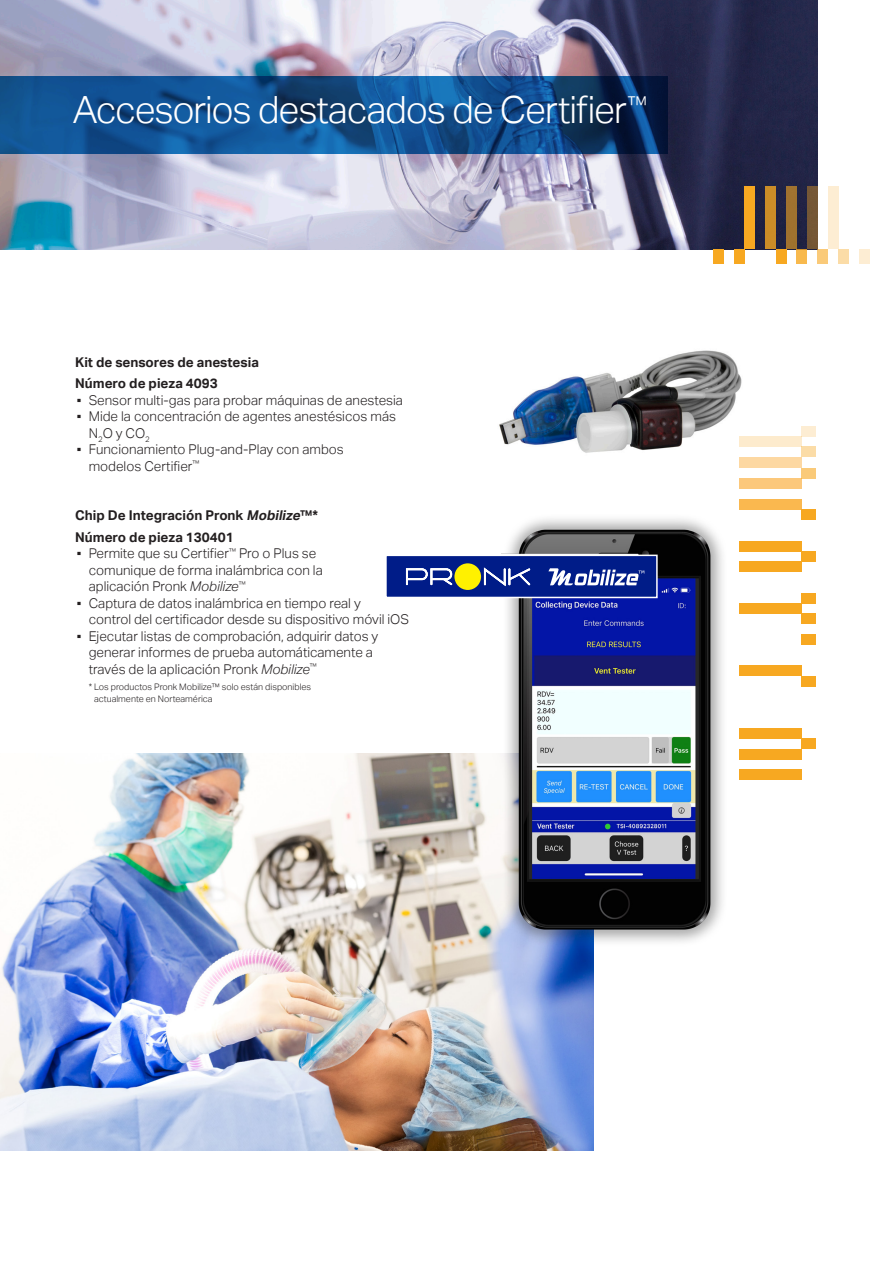
<style>
.page{position:relative;width:893px;height:1263px;background:#fff}
.page>*{position:absolute;margin:0;border:0;box-sizing:border-box;transform-origin:0 0}
.Headline_-_Section_Header{font:300 37.5px "Aktiv Grotesk";letter-spacing:-.03em;color:#fff}
.t1{font:300 13.5px/16.5px "Aktiv Grotesk";color:#231f20}
.Body_Copy_Section_Header{font:700 13.5px "Aktiv Grotesk";color:#231f20}
.t2{font:300 9px/12px "Aktiv Grotesk";color:#231f20}
.s1{font-weight:400}
.s2{font-style:italic}
</style>
<div class="page">
<img style="left:0;top:753px;width:594px;height:397px">
<img style="left:499px;top:350px;width:256px;height:103px">
<img style="left:502px;top:518px;width:221px;height:434px">
<div style="left:739px;top:749px;width:62px;height:10px;background:#f7a821"></div>
<div style="left:739px;top:541px;width:62px;height:10px;background:#f7a821"></div>
<div style="left:739px;top:457px;width:62px;height:11px;background:#fdd8a2"></div>
<div style="left:739px;top:728px;width:62px;height:10px;background:#f7a821"></div>
<div style="left:739px;top:437px;width:62px;height:10px;background:#fdebcd"></div>
<div style="left:739px;top:770px;width:62px;height:10px;background:#f7a821"></div>
<div style="left:739px;top:666px;width:62px;height:10px;background:#f7a821"></div>
<div style="left:739px;top:562px;width:62px;height:10px;background:#f7a821"></div>
<div style="left:739px;top:478px;width:62px;height:11px;background:#fcc87b"></div>
<div style="left:739px;top:603px;width:62px;height:10px;background:#f7a821"></div>
<div style="left:739px;top:499px;width:62px;height:10px;background:#fab84f"></div>
<div style="left:801px;top:738px;width:15px;height:11px;background:#f7a821"></div>
<div style="left:801px;top:634px;width:15px;height:11px;background:#f7a821"></div>
<div style="left:801px;top:614px;width:15px;height:10px;background:#f7a821"></div>
<div style="left:801px;top:593px;width:15px;height:10px;background:#f7a821"></div>
<div style="left:801px;top:551px;width:15px;height:11px;background:#f7a821"></div>
<div style="left:801px;top:676px;width:15px;height:10px;background:#f7a821"></div>
<div style="left:801px;top:509px;width:15px;height:11px;background:#f7a821"></div>
<div style="left:801px;top:468px;width:15px;height:10px;background:#faca79"></div>
<div style="left:801px;top:447px;width:15px;height:10px;background:#fbdca7"></div>
<div style="left:801px;top:426px;width:15px;height:10px;background:#fdedd3"></div>
<img style="left:0;top:0;width:817px;height:249px">
<svg style="left:0;top:76px;width:668px;height:78px"></svg>
<div style="left:745px;top:187px;width:10px;height:62px;background:#f7a821"></div>
<div style="left:828px;top:187px;width:10px;height:62px;background:#fdedd3"></div>
<div style="left:765px;top:187px;width:11px;height:62px;background:#cb8d27"></div>
<div style="left:807px;top:187px;width:10px;height:62px;background:#755736"></div>
<div style="left:786px;top:187px;width:11px;height:62px;background:#a1722f"></div>
<div style="left:713px;top:249px;width:11px;height:15px;background:#f7a821"></div>
<div style="left:734px;top:249px;width:11px;height:15px;background:#f7a821"></div>
<div style="left:776px;top:249px;width:10px;height:15px;background:#f7a821"></div>
<div style="left:797px;top:249px;width:10px;height:15px;background:#f8b94d"></div>
<div style="left:817px;top:249px;width:11px;height:15px;background:#faca79"></div>
<div style="left:838px;top:249px;width:11px;height:15px;background:#fbdca7"></div>
<div style="left:859px;top:249px;width:11px;height:15px;background:#fdedd3"></div>
<div style="left:386px;top:555px;width:271px;height:42px;background:#001c88"></div>
<svg style="left:406px;top:568px;width:46px;height:17px"></svg>
<svg style="left:484px;top:567px;width:46px;height:19px"></svg>
<div style="left:454px;top:563px;width:27px;height:27px;background:#fff100;border-radius:50%"></div>
<svg style="left:548px;top:568px;width:96px;height:17px"></svg>
<div style="left:385px;top:555px;width:273px;height:43px;border:2px solid #fff"></div>
<p class="Headline_-_Section_Header" style="left:73px;top:88px;width:576px">Accesorios destacados de Certifier<sup>™</sup></p>
<p class="Body_Copy_Section_Header" style="left:75px;top:354px;width:185px">Kit de sensores de anestesia</p>
<p class="Body_Copy_Section_Header" style="left:75px;top:376px;width:144px">Número de pieza 4093</p>
<p class="t1" style="left:75px;top:392px;width:329px"><span class="s1">▪</span> Sensor multi-gas para probar máquinas de anestesia</p>
<p class="t1" style="left:89px;top:408px;width:309px;text-indent:-14px"><span class="s1">▪</span> Mide la concentración de agentes anestésicos más<br>N<sub>2</sub>O y CO<sub>2</sub></p>
<p class="t1" style="left:89px;top:441px;width:257px;text-indent:-14px"><span class="s1">▪</span> Funcionamiento Plug-and-Play con ambos modelos Certifier<sup>™</sup></p>
<p class="Body_Copy_Section_Header" style="left:75px;top:508px;width:244px">Chip De Integración Pronk <span class="s2">Mobilize</span>™*</p>
<p class="Body_Copy_Section_Header" style="left:75px;top:529px;width:160px">Número de pieza 130401</p>
<p class="t1" style="left:89px;top:545px;width:236px;text-indent:-14px"><span class="s1">▪</span> Permite que su Certifier<sup>™</sup> Pro o Plus se comunique de forma inalámbrica con la aplicación Pronk <span class="s2">Mobilize</span><sup>™</sup></p>
<p class="t1" style="left:89px;top:595px;width:322px;text-indent:-14px"><span class="s1">▪</span> Captura de datos inalámbrica en tiempo real y<br>control del certificador desde su dispositivo móvil iOS</p>
<p class="t1" style="left:89px;top:628px;width:291px;text-indent:-14px"><span class="s1">▪</span> Ejecutar listas de comprobación, adquirir datos y generar informes de prueba automáticamente a través de la aplicación Pronk <span class="s2">Mobilize</span><sup>™</sup></p>
<p class="t2" style="left:94px;top:681px;width:219px;text-indent:-5px">* Los productos Pronk Mobilize™ solo están disponibles actualmente en Norteamérica</p>
</div>
